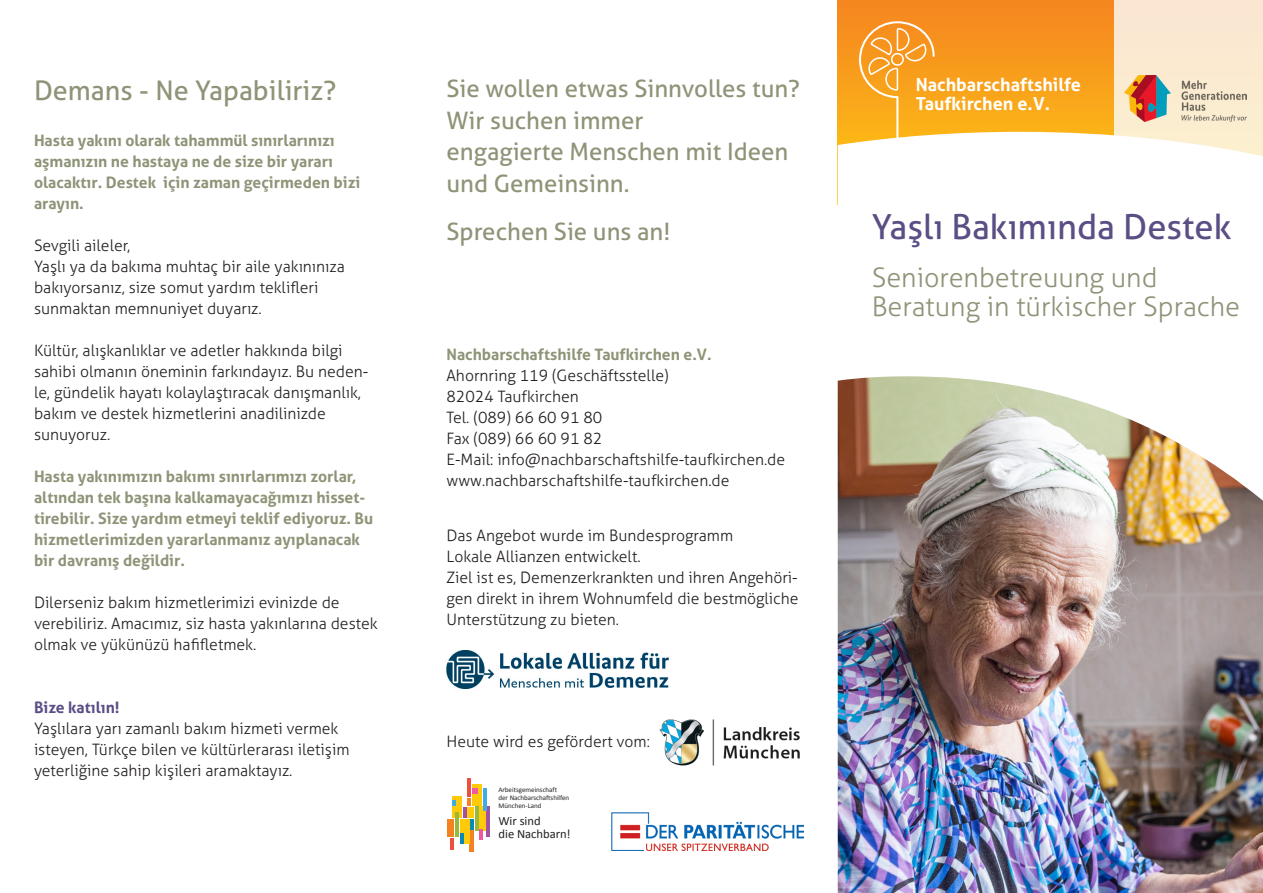
<style>
.page{position:relative;width:1263px;height:893px;background:#fff}
.page>*{position:absolute;margin:0;border:0;box-sizing:border-box;transform-origin:0 0}
.Titel{font:34.5px "Aller";color:#5b4e85}
.Titel-2{font:300 27px/28.5px "Aller";color:#8d9477}
.Head{font:27px "Aller";color:#8d9477}
.Headline{font:24px/31.5px "Aller";color:#8d9477}
.t1{font:700 18px/19.5px "Aller";color:#fff}
.Copy{font:300 15.75px/21px "Aller";color:#231f20}
.Copy-2{font:700 15.75px/21px "Aller";color:#8d9477}
.Copy-3{font:700 15.75px "Aller";color:#5b4e85}
.t2{font:12.6px/13px "Calibri";color:#231f20}
.t3{font:7.05px/8.2px "Calibri";letter-spacing:-.005em;color:#231f20}
.s1{font-weight:300;color:#231f20}
</style>
<div class="page">
<svg style="left:838px;top:0;width:276px;height:132px;background:#f7991c"></svg>
<div style="left:1114px;top:0;width:149px;height:217px;background:#fbe8d1"></div>
<svg style="left:838px;top:132px;width:425px;height:85px"></svg>
<svg style="left:859px;top:21px;width:76px;height:140px"></svg>
<div style="left:447px;top:819px;width:7px;height:18px;background:#f58220"></div>
<hr style="left:475px;top:807px;width:3px;height:24px;background:#9ab93b">
<div style="left:472px;top:784px;width:9px;height:21px;background:#feca0a"></div>
<svg style="left:463px;top:788px;width:15px;height:29px"></svg>
<hr style="left:468px;top:778px;width:3px;height:18px;background:#ef4d3d">
<svg style="left:469px;top:830px;width:4px;height:22px"></svg>
<svg style="left:469px;top:819px;width:4px;height:11px"></svg>
<div style="left:460px;top:819px;width:9px;height:25px;background:#feca0a"></div>
<svg style="left:460px;top:833px;width:3px;height:11px"></svg>
<hr style="left:450px;top:838px;width:4px;height:12px;background:#ef4d3d">
<div style="left:452px;top:796px;width:9px;height:21px;background:#feca0a"></div>
<svg style="left:452px;top:800px;width:4px;height:6px"></svg>
<hr style="left:455px;top:812px;width:3px;height:25px;background:#9ab93b">
<div style="left:480px;top:807px;width:6px;height:24px;background:#feca0a"></div>
<hr style="left:486px;top:807px;width:3px;height:30px;background:#a153a1">
<svg style="left:480px;top:829px;width:3px;height:11px"></svg>
<hr style="left:483px;top:788px;width:3px;height:23px;background:#40ade2">
<img style="left:611px;top:813px;width:192px;height:38px">
<img style="left:446px;top:651px;width:223px;height:37px">
<img style="left:1125px;top:76px;width:121px;height:46px">
<img style="left:659px;top:719px;width:141px;height:47px">
<img style="left:838px;top:376px;width:425px;height:517px">
<p class="Head" style="left:34px;top:74px;width:304px">Demans - Ne Yapabiliriz?</p>
<p class="Copy-2" style="left:34px;top:130px;width:328px">Hasta yakını olarak tahammül sınırlarınızı aşmanızın ne hastaya ne de size bir yararı olacaktır. Destek için zaman geçirmeden bizi arayın.</p>
<p class="Copy" style="left:34px;top:235px;width:98px">Sevgili aileler,</p>
<p class="Copy" style="left:34px;top:256px;width:312px">Yaşlı ya da bakıma muhtaç bir aile yakınınıza bakıyorsanız, size somut yardım teklifleri</p>
<p class="Copy" style="left:34px;top:298px;width:229px">sunmaktan memnuniyet duyarız.</p>
<p class="Copy" style="left:34px;top:340px;width:336px">Kültür, alışkanlıklar ve adetler hakkında bilgi sahibi olmanın öneminin farkındayız. Bu neden&shy;le, gündelik hayatı kolaylaştıracak danışmanlık, bakım ve destek hizmetlerini anadilinizde</p>
<p class="Copy" style="left:34px;top:424px;width:78px">sunuyoruz.</p>
<p class="Copy-2" style="left:34px;top:466px;width:341px">Hasta yakınımızın bakımı sınırlarımızı zorlar, altından tek başına kalkamayacağımızı hisset&shy;tirebilir. Size yardım etmeyi teklif ediyoruz. Bu hizmetlerimizden yararlanmanız ayıplanacak bir davranış değildir.</p>
<p class="Copy" style="left:34px;top:592px;width:345px">Dilerseniz bakım hizmetlerimizi evinizde de verebiliriz. Amacımız, siz hasta yakınlarına destek olmak ve yükünüzü hafifletmek.</p>
<p class="Copy-3" style="left:34px;top:698px;width:87px">Bize katılın!</p>
<p class="Copy" style="left:34px;top:718px;width:317px">Yaşlılara yarı zamanlı bakım hizmeti vermek isteyen, Türkçe bilen ve kültürlerarası iletişim yeterliğine sahip kişileri aramaktayız.</p>
<p class="Headline" style="left:446px;top:73px;width:355px">Sie wollen etwas Sinnvolles tun?<br>Wir suchen immer<br>engagierte Menschen mit Ideen und Gemeinsinn.</p>
<p class="Headline" style="left:446px;top:216px;width:225px">Sprechen Sie uns an!</p>
<p class="Copy-2" style="left:446px;top:344px;width:267px">Nachbarschaftshilfe Taufkirchen e.V.<br><span class="s1">Ahornring 119 (Geschäftsstelle)</span></p>
<p class="Copy" style="left:446px;top:386px;width:134px">82024 Taufkirchen</p>
<p class="Copy" style="left:446px;top:407px;width:157px">Tel. (089) 66 60 91 80</p>
<p class="Copy" style="left:446px;top:428px;width:157px">Fax (089) 66 60 91 82</p>
<p class="Copy" style="left:446px;top:449px;width:340px">E-Mail: info@nachbarschaftshilfe-taufkirchen.de www.nachbarschaftshilfe-taufkirchen.de</p>
<p class="Copy" style="left:446px;top:525px;width:353px">Das Angebot wurde im Bundesprogramm<br>Lokale Allianzen entwickelt.<br>Ziel ist es, Demenzerkrankten und ihren Angehöri&shy;gen direkt in ihrem Wohnumfeld die bestmögliche Unterstützung zu bieten.</p>
<p class="Copy" style="left:446px;top:731px;width:205px">Heute wird es gefördert vom:</p>
<p class="t3" style="left:498px;top:785px;width:72px">Arbeitsgemeinschaft<br>der Nachbarschaftshilfen<br>München-Land</p>
<p class="t2" style="left:498px;top:814px;width:74px">Wir sind<br>die Nachbarn!</p>
<p class="t1" style="left:916px;top:74px;width:167px">Nachbarschaftshilfe<br>Taufkirchen e.V.</p>
<p class="Titel" style="left:872px;top:206px;width:361px">Yaşlı Bakımında Destek</p>
<p class="Titel-2" style="left:872px;top:264px;width:370px">Seniorenbetreuung und<br>Beratung in türkischer Sprache</p>
</div>
